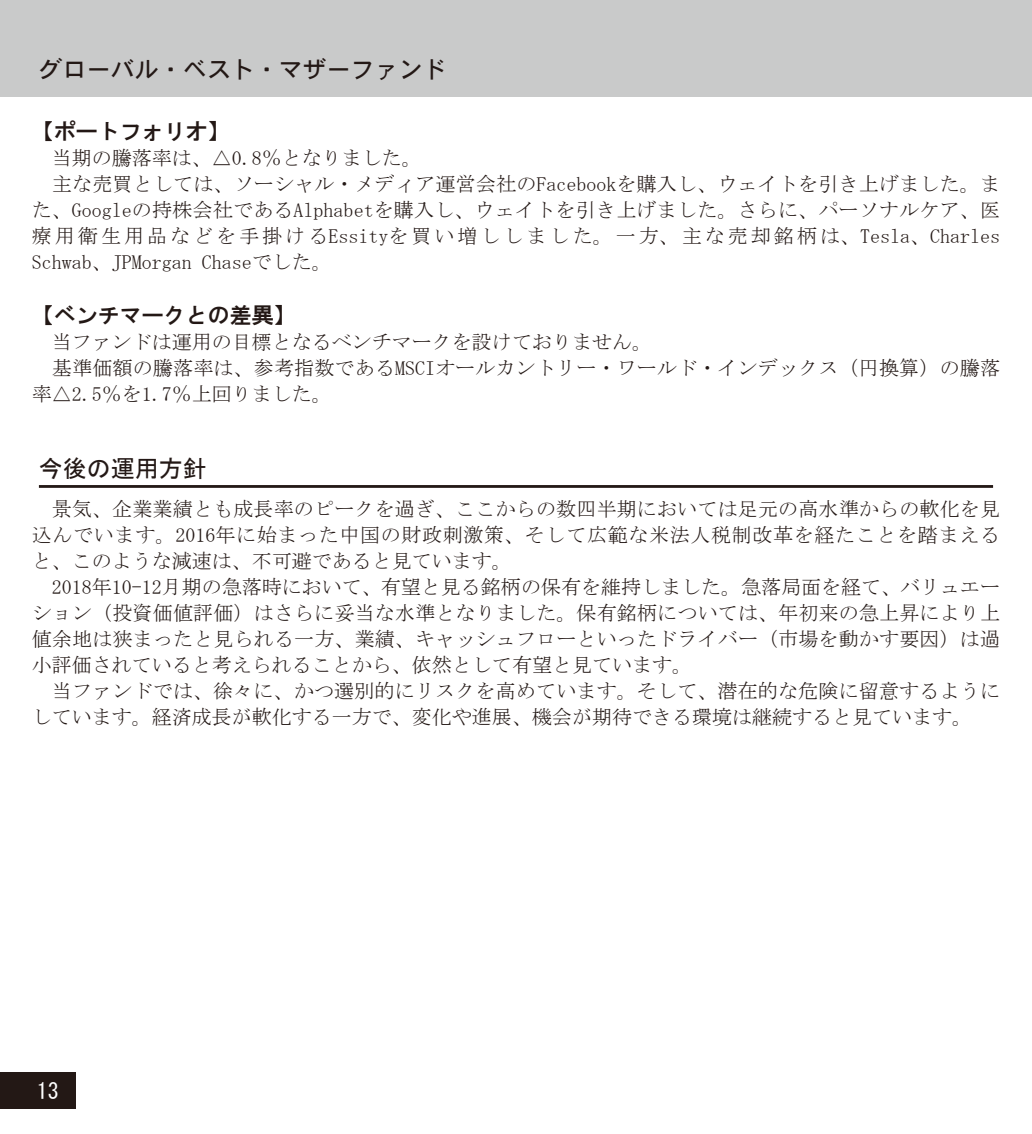
<style>
.page{position:relative;width:1032px;height:1134px;background:#fff}
.page>*{position:absolute;margin:0;border:0;box-sizing:border-box;transform-origin:0 0}
.t1{font:24px "DFHS Gothic W5 WIN RKSJ H";color:#231815}
.t2{font:24px "MS Gothic";color:#231815}
.t3{font:22px "HGS Gothic E";color:#231815}
.t4{font:22px "MS Gothic";color:#fff}
.t5{font:20px/26px "MS Mincho";color:#231815;text-align:justify}
.t6{font:20px "MS Mincho";letter-spacing:.15em;color:#231815}
</style>
<div class="page">
<div style="left:0;top:0;width:1032px;height:96px;background:#c9caca"></div>
<div style="left:0;top:1072px;width:76px;height:36px;background:#231815"></div>
<hr style="left:39px;top:485px;width:954px;height:3px;background:#231815">
<p class="t1" style="left:39px;top:57px;width:409px">グローバル・ベスト・マザーファンド</p>
<p class="t3" style="left:32px;top:120px;width:200px">【ポートフォリオ】</p>
<p class="t5" style="left:52px;top:145px;width:372px">当期の騰落率は、△0.8％となりました。</p>
<p class="t5" style="left:52px;top:171px;width:949px">主な売買としては、ソーシャル・メディア運営会社のFacebookを購入し、ウェイトを引き上げました。ま</p>
<p class="t5" style="left:32px;top:197px;width:969px">た、Googleの持株会社であるAlphabetを購入し、ウェイトを引き上げました。さらに、パーソナルケア、医</p>
<p class="t6" style="left:32px;top:226px;width:970px">療用衛生用品などを手掛けるEssityを買い増ししました。一方、主な売却銘柄は、Tesla、Charles</p>
<p class="t5" style="left:32px;top:249px;width:302px">Schwab、JPMorgan Chaseでした。</p>
<p class="t3" style="left:32px;top:304px;width:266px">【ベンチマークとの差異】</p>
<p class="t5" style="left:52px;top:329px;width:602px">当ファンドは運用の目標となるベンチマークを設けておりません。</p>
<p class="t5" style="left:52px;top:355px;width:950px">基準価額の騰落率は、参考指数であるMSCIオールカントリー・ワールド・インデックス（円換算）の騰落</p>
<p class="t5" style="left:32px;top:381px;width:302px">率△2.5％を1.7％上回りました。</p>
<p class="t2" style="left:39px;top:456px;width:170px">今後の運用方針</p>
<p class="t5" style="left:32px;top:495px;width:970px;text-indent:20px">景気、企業業績とも成長率のピークを過ぎ、ここからの数四半期においては足元の高水準からの軟化を見込んでいます。2016年に始まった中国の財政刺激策、そして広範な米法人税制改革を経たことを踏まえると、このような減速は、不可避であると見ています。</p>
<p class="t5" style="left:32px;top:573px;width:970px;text-indent:20px">2018年10-12月期の急落時において、有望と見る銘柄の保有を維持しました。急落局面を経て、バリュエーション（投資価値評価）はさらに妥当な水準となりました。保有銘柄については、年初来の急上昇により上値余地は狭まったと見られる一方、業績、キャッシュフローといったドライバー（市場を動かす要因）は過小評価されていると考えられることから、依然として有望と見ています。</p>
<p class="t5" style="left:32px;top:677px;width:969px;text-indent:20px">当ファンドでは、徐々に、かつ選別的にリスクを高めています。そして、潜在的な危険に留意するようにしています。経済成長が軟化する一方で、変化や進展、機会が期待できる環境は継続すると見ています。</p>
<p class="t4" style="left:37px;top:1080px;width:23px">13</p>
</div>
